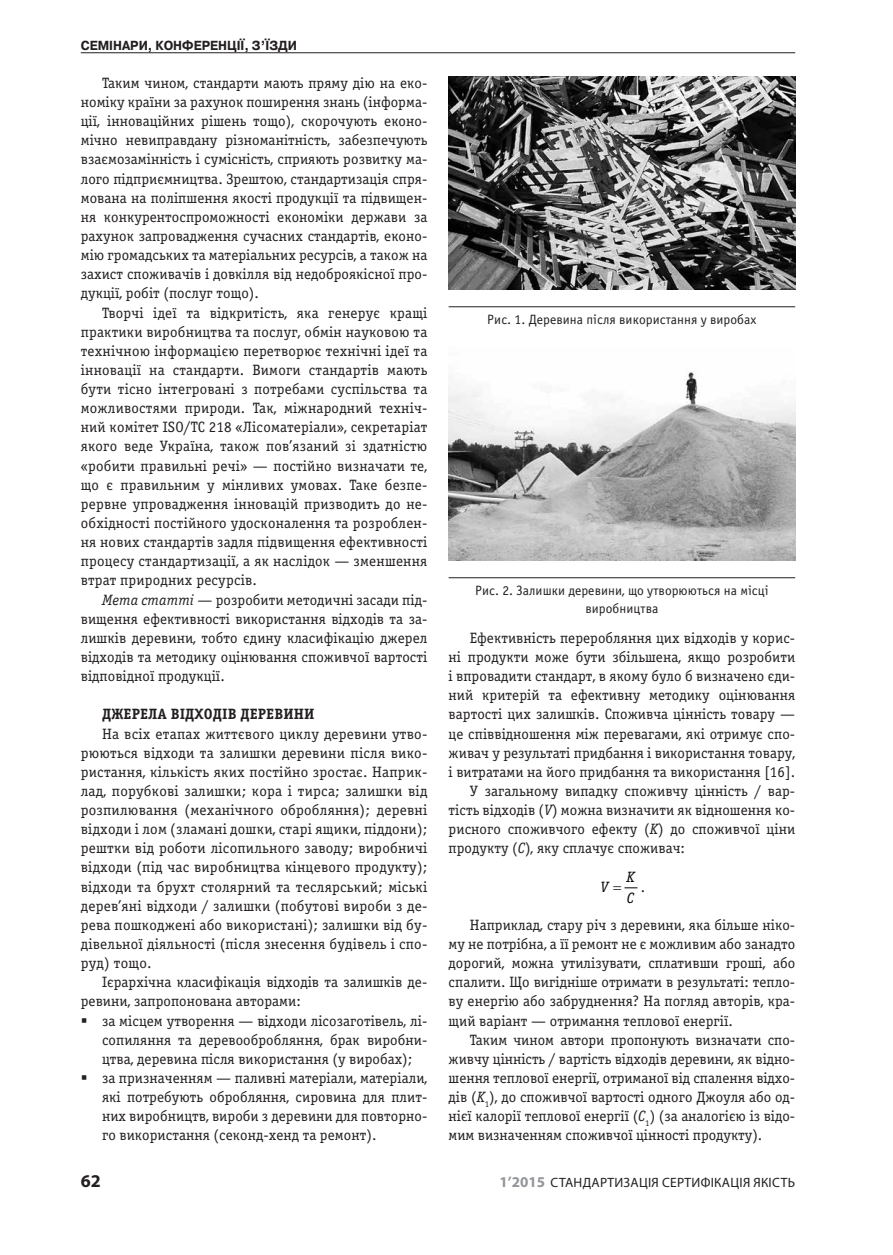
<style>
.page{position:relative;width:893px;height:1255px;background:#fff}
.page>*{position:absolute;margin:0;border:0;box-sizing:border-box;transform-origin:0 0}
.t1{font:700 18px "Myriad Pro";color:#231f20}
.t2{font:15px/19.2px "Officina Serif C";letter-spacing:.005em;color:#231f20;text-align:justify}
.t3{font:700 15px "Officina Serif C";letter-spacing:.005em;color:#231f20}
.t4{font:italic 15px "Officina Serif C";color:#000}
.t5{font:13.5px/17.9px "Officina Sans C";letter-spacing:.005em;color:#231f20;text-align:center}
.t6{font:13.5px "Myriad Pro";letter-spacing:.02em;color:#231f20}
.t7{font:700 13.05px "Pragmatica WINC";color:#231f20;scale:.93 1}
.s1{font-style:italic}
.s2{font-weight:700;font-size:15px;color:#939598}
</style>
<div class="page">
<hr style="left:81px;top:52px;width:714px;height:1px;background:#231f20">
<hr style="left:449px;top:306px;width:346px;height:1px;background:#231f20">
<hr style="left:449px;top:577px;width:346px;height:1px;background:#231f20">
<img style="left:449px;top:77px;width:346px;height:212px">
<img style="left:449px;top:372px;width:346px;height:188px">
<svg style="left:624px;top:887px;width:13px;height:2px"></svg>
<p class="t7" style="left:81px;top:38px;width:234px">СЕМІНАРИ, КОНФЕРЕНЦІЇ, З’ЇЗДИ</p>
<p class="t2" style="left:81px;top:74px;width:348px;text-indent:21px">Таким чином, стандарти мають пряму дію на еко&shy;номіку країни за рахунок поширення знань (інформа&shy;ції, інноваційних рішень тощо), скорочують еконо&shy;мічно невиправдану різноманітність, забезпечують взаємозамінність і сумісність, сприяють розвитку ма&shy;лого підприємництва. Зрештою, стандартизація спря&shy;мована на поліпшення якості продукції та підвищен&shy;ня конкурентоспроможності економіки держави за рахунок запровадження сучасних стандартів, еконо&shy;мію громадських та матеріальних ресурсів, а також на захист споживачів і довкілля від недоброякісної про&shy;дукції, робіт (послуг тощо).</p>
<p class="t2" style="left:81px;top:303px;width:348px;text-indent:21px">Творчі ідеї та відкритість, яка генерує кращі практики виробництва та послуг, обмін науковою та технічною інформацією перетворює технічні ідеї та інновації на стандарти. Вимоги стандартів мають бути тісно інтегровані з потребами суспільства та можливостями природи. Так, міжнародний техніч&shy;ний комітет ISO/ТС 218 «Лісоматеріали», секретаріат якого веде Україна, також пов’язаний зі здатністю «робити правильні речі» — постійно визначати те, що є правильним у мінливих умовах. Таке безпе&shy;рервне упровадження інновацій призводить до не&shy;обхідності постійного удосконалення та розроблен&shy;ня нових стандартів задля підвищення ефективності процесу стандартизації, а як наслідок — зменшення втрат природних ресурсів.</p>
<p class="t2" style="left:81px;top:590px;width:348px;text-indent:21px"><span class="s1">Мета статті</span> — розробити методичні засади під&shy;вищення ефективності використання відходів та за&shy;лишків деревини, тобто єдину класифікацію джерел відходів та методику оцінювання споживчої вартості відповідної продукції.</p>
<p class="t3" style="left:102px;top:705px;width:214px">ДЖЕРЕЛА ВІДХОДІВ ДЕРЕВИНИ</p>
<p class="t2" style="left:81px;top:724px;width:348px;text-indent:21px">На всіх етапах життєвого циклу деревини утво&shy;рюються відходи та залишки деревини після вико&shy;ристання, кількість яких постійно зростає. Наприк&shy;лад, порубкові залишки; кора і тирса; залишки від розпилювання (механічного обробляння); деревні відходи і лом (зламані дошки, старі ящики, піддони); рештки від роботи лісопильного заводу; виробничі відходи (під час виробництва кінцевого продукту); відходи та брухт столярний та теслярський; міські дерев’яні відходи / залишки (побутові вироби з де&shy;рева пошкоджені або використані); залишки від бу&shy;дівельної діяльності (після знесення будівель і спо&shy;руд) тощо.</p>
<p class="t2" style="left:81px;top:972px;width:348px;text-indent:21px">Ієрархічна класифікація відходів та залишків де&shy;ревини, запропонована авторами:</p>
<p class="t2" style="left:102px;top:1011px;width:327px;text-align:left">за місцем утворення — відходи лісозаготівель, лі&shy;сопиляння та деревообробляння, брак виробни&shy;цтва, деревина після використання (у виробах); за призначенням — паливні матеріали, матеріали, які потребують обробляння, сировина для плит&shy;них виробництв, вироби з деревини для повторно&shy;го використання (секонд-хенд та ремонт).</p>
<p class="t5" style="left:487px;top:311px;width:271px">Рис. 1. Деревина після використання у виробах</p>
<p class="t5" style="left:475px;top:582px;width:295px">Рис. 2. Залишки деревини, що утворюються на місці виробництва</p>
<p class="t2" style="left:470px;top:628px;width:327px">Ефективність переробляння цих відходів у корис-</p>
<p class="t2" style="left:449px;top:647px;width:348px">ні продукти може бути збільшена, якщо розробити</p>
<p class="t2" style="left:449px;top:666px;width:348px">і впровадити стандарт, в якому було б визначено єди-</p>
<p class="t2" style="left:449px;top:686px;width:348px">ний критерій та ефективну методику оцінювання</p>
<p class="t2" style="left:449px;top:705px;width:348px">вартості цих залишків. Споживча цінність товару —</p>
<p class="t2" style="left:449px;top:724px;width:348px">це співвідношення між перевагами, які отримує спо-</p>
<p class="t2" style="left:449px;top:743px;width:348px">живач у результаті придбання і використання товару,</p>
<p class="t2" style="left:449px;top:762px;width:348px">і витратами на його придбання та використання [16].</p>
<p class="t2" style="left:470px;top:781px;width:327px">У загальному випадку споживчу цінність / вар-</p>
<p class="t2" style="left:449px;top:800px;width:348px">тість відходів (<span class="s1">V</span>) можна визначити як відношення ко-</p>
<p class="t2" style="left:449px;top:819px;width:348px">рисного споживчого ефекту (<span class="s1">K</span>) до споживчої ціни</p>
<p class="t2" style="left:449px;top:839px;width:238px">продукту (<span class="s1">C</span>), яку сплачує споживач:</p>
<p class="t4" style="left:626px;top:868px;width:10px">K</p>
<p class="t4" style="left:600px;top:878px;width:9px">V</p>
<p class="t4" style="left:627px;top:890px;width:9px">C</p>
<p class="t2" style="left:641px;top:877px;width:6px">.</p>
<p class="t2" style="left:449px;top:915px;width:348px;text-indent:21px">Наприклад, стару річ з деревини, яка більше ніко&shy;му не потрібна, а її ремонт не є можливим або занадто дорогий, можна утилізувати, сплативши гроші, або спалити. Що вигідніше отримати в результаті: тепло&shy;ву енергію або забруднення? На погляд авторів, кра&shy;щий варіант — отримання теплової енергії.</p>
<p class="t2" style="left:449px;top:1030px;width:348px;text-indent:21px">Таким чином автори пропонують визначати спо&shy;живчу цінність / вартість відходів деревини, як відно&shy;шення теплової енергії, отриманої від спалення відхо&shy;дів (<span class="s1">K</span><sub>1</sub>), до споживчої вартості одного Джоуля або од&shy;нієї калорії теплової енергії (<span class="s1">C</span><sub>1</sub>) (за аналогією із відо&shy;мим визначенням споживчої цінності продукту).</p>
<p class="t1" style="left:81px;top:1168px;width:21px">62</p>
<p class="t6" style="left:499px;top:1173px;width:297px"><span class="s2">1’2015</span> СТАНДАРТИЗАЦІЯ СЕРТИФІКАЦІЯ ЯКІСТЬ</p>
</div>
